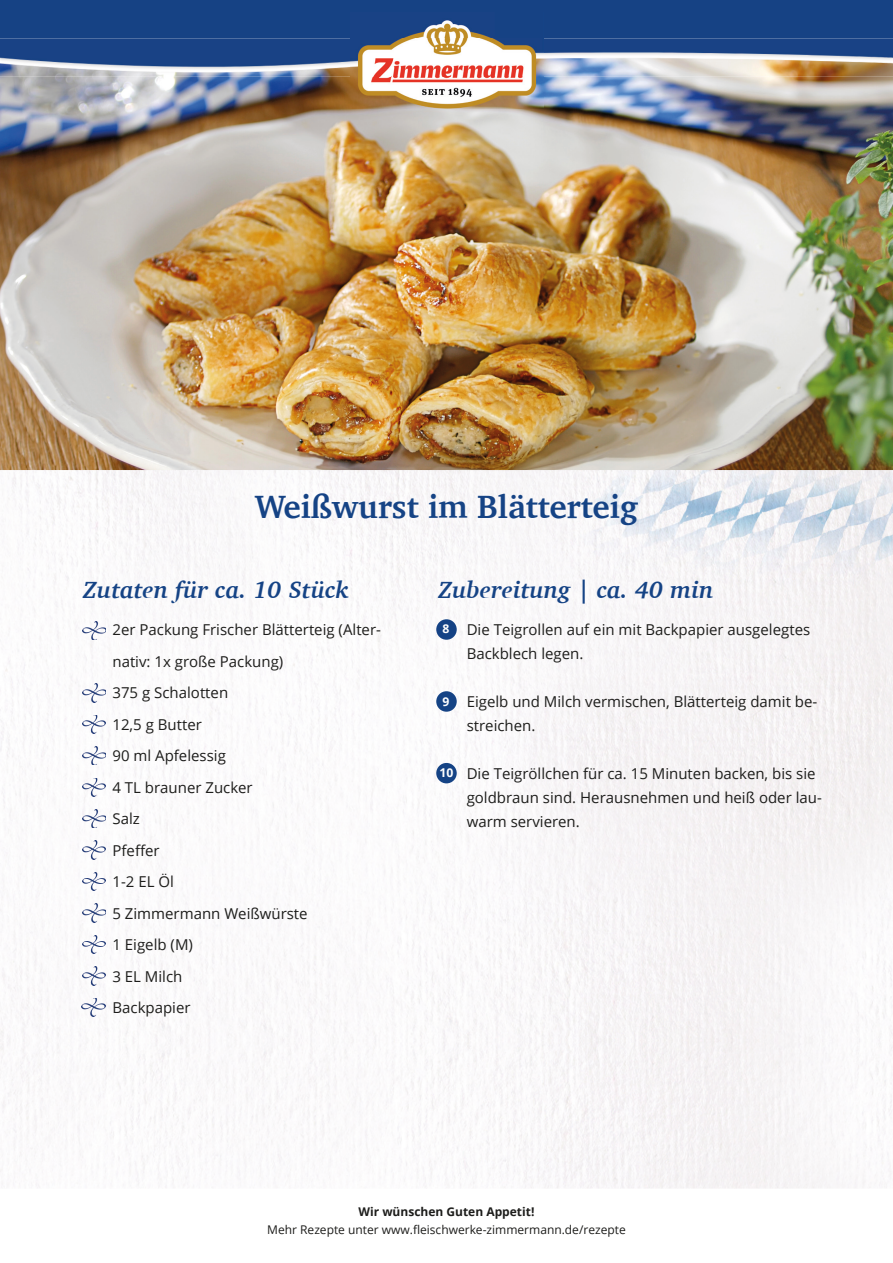
<style>
.page{position:relative;width:893px;height:1263px;background:#fff}
.page>*{position:absolute;margin:0;border:0;box-sizing:border-box;transform-origin:0 0}
.t1{font:700 33px "Charter";color:#154385}
.t2{font:italic 700 24px "Charter";color:#154385}
.t3{font:15px/31.5px "Open Sans";color:#1d1d1b}
.t4{font:700 12.15px "Open Sans";color:#fff}
.t5{font:12px "Open Sans";color:#1d1d1b}
.t6{font:700 12px "Open Sans";color:#1d1d1b}
</style>
<div class="page">
<img style="left:0;top:0;width:893px;height:1188px">
<img style="left:0;top:38px;width:893px;height:39px">
<img style="left:351px;top:13px;width:193px;height:95px">
<div style="left:436px;top:619px;width:21px;height:21px;background:#154385;border-radius:50%"></div>
<div style="left:436px;top:691px;width:21px;height:21px;background:#154385;border-radius:50%"></div>
<img style="left:83px;top:747px;width:23px;height:18px">
<img style="left:83px;top:684px;width:23px;height:18px">
<img style="left:83px;top:621px;width:23px;height:19px">
<img style="left:83px;top:904px;width:23px;height:18px">
<img style="left:82px;top:715px;width:23px;height:18px">
<img style="left:82px;top:778px;width:23px;height:18px">
<img style="left:83px;top:809px;width:23px;height:19px">
<img style="left:82px;top:841px;width:23px;height:18px">
<img style="left:82px;top:998px;width:23px;height:18px">
<div style="left:436px;top:763px;width:21px;height:20px;background:#154385;border-radius:50%"></div>
<img style="left:82px;top:935px;width:23px;height:18px">
<img style="left:82px;top:872px;width:23px;height:19px">
<img style="left:82px;top:967px;width:23px;height:18px">
<h1 class="t1" style="left:255px;top:478px;width:385px">Weißwurst im Blätterteig</h1>
<h2 class="t2" style="left:83px;top:570px;width:267px">Zutaten für ca. 10 Stück</h2>
<p class="t3" style="left:112px;top:613px;width:270px">2er Packung Frischer Blätterteig (Alter&shy;nativ: 1x große Packung)<br>375 g Schalotten<br>12,5 g Butter<br>90 ml Apfelessig<br>4 TL brauner Zucker<br>Salz<br>Pfeffer<br>1-2 EL Öl<br>5 Zimmermann Weißwürste<br>1 Eigelb (M)<br>3 EL Milch<br>Backpapier</p>
<h2 class="t2" style="left:438px;top:569px;width:276px">Zubereitung | ca. 40 min</h2>
<p class="t4" style="left:443px;top:620px;width:8px">8</p>
<p class="t3" style="left:467px;top:617px;width:345px;line-height:24px">Die Teigrollen auf ein mit Backpapier ausgelegtes<br>Backblech legen.</p>
<p class="t3" style="left:467px;top:689px;width:352px;line-height:24px">Eigelb und Milch vermischen, Blätterteig damit be&shy;streichen.</p>
<p class="t3" style="left:467px;top:761px;width:357px;line-height:24px">Die Teigröllchen für ca. 15 Minuten backen, bis sie goldbraun sind. Herausnehmen und heiß oder lau&shy;warm servieren.</p>
<p class="t4" style="left:443px;top:692px;width:8px">9</p>
<p class="t4" style="left:439px;top:764px;width:15px">10</p>
<p class="t6" style="left:358px;top:1203px;width:177px">Wir wünschen Guten Appetit!</p>
<p class="t5" style="left:267px;top:1221px;width:360px">Mehr Rezepte unter www.fleischwerke-zimmermann.de/rezepte</p>
</div>
